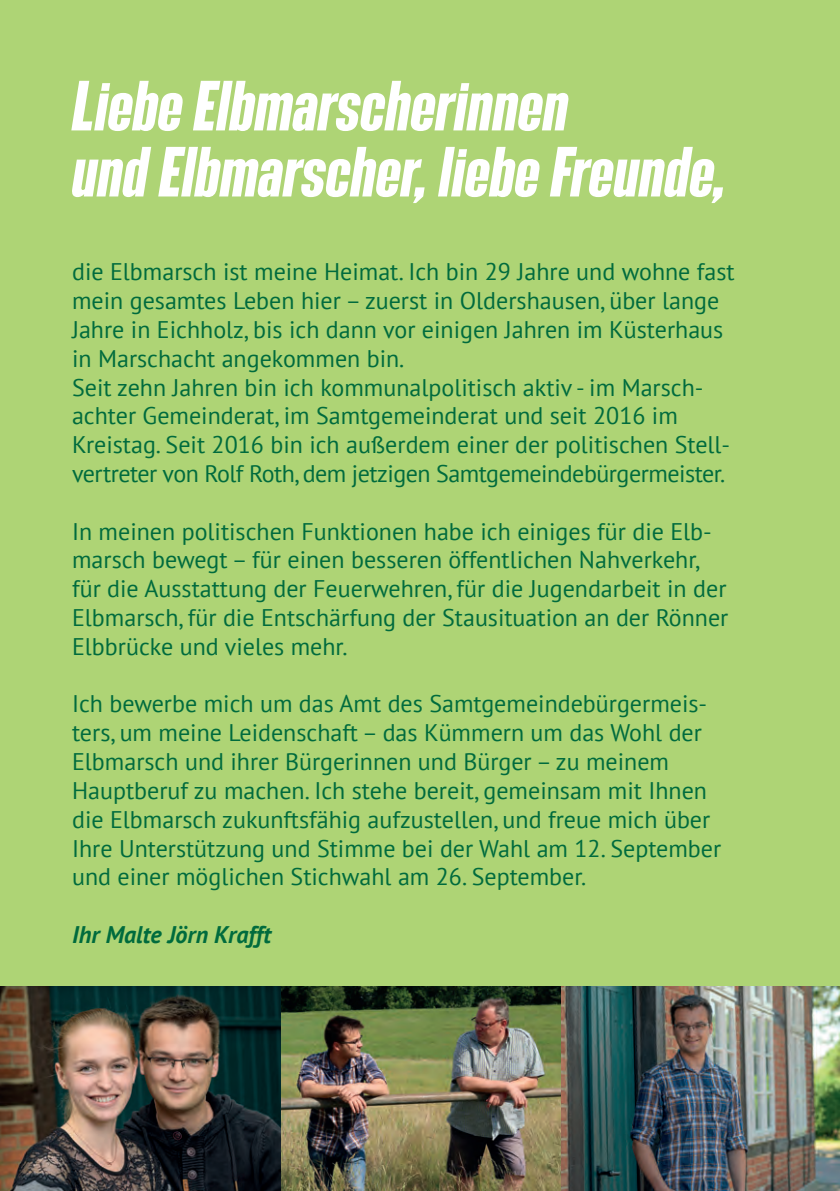
<style>
.page{position:relative;width:840px;height:1191px;background:#fff}
.page>*{position:absolute;margin:0;border:0;box-sizing:border-box;transform-origin:0 0}
.t1{font:italic 700 62px/66px "Bereit";color:#fff}
.t2{font:24px/28.8px "PT Sans";color:#006b3d}
.t3{font:italic 700 24px "PT Sans";color:#006b3d}
</style>
<div class="page">
<div style="left:0;top:0;width:839px;height:1191px;background:#aed475"></div>
<img style="left:1px;top:987px;width:838px;height:204px">
<h1 class="t1" style="left:72px;top:73px;width:655px">Liebe Elbmarscherinnen<br>und Elbmarscher, liebe Freunde,</h1>
<p class="t2" style="left:72px;top:257px;width:663px">die Elbmarsch ist meine Heimat. Ich bin 29 Jahre und wohne fast mein gesamtes Leben hier – zuerst in Oldershausen, über lange Jahre in Eichholz, bis ich dann vor einigen Jahren im Küsterhaus in Marschacht angekommen bin.<br>Seit zehn Jahren bin ich kommunalpolitisch aktiv - im Marsch&shy;achter Gemeinderat, im Samtgemeinderat und seit 2016 im Kreistag. Seit 2016 bin ich außerdem einer der politischen Stell&shy;vertreter von Rolf Roth, dem jetzigen Samtgemeindebürgermeister.</p>
<p class="t2" style="left:72px;top:516px;width:657px">In meinen politischen Funktionen habe ich einiges für die Elb&shy;marsch bewegt – für einen besseren öffentlichen Nahverkehr, für die Ausstattung der Feuerwehren, für die Jugendarbeit in der Elbmarsch, für die Entschärfung der Stausituation an der Rönner Elbbrücke und vieles mehr.</p>
<p class="t2" style="left:72px;top:689px;width:650px">Ich bewerbe mich um das Amt des Samtgemeindebürgermeis&shy;ters, um meine Leidenschaft – das Kümmern um das Wohl der Elbmarsch und ihrer Bürgerinnen und Bürger – zu meinem Hauptberuf zu machen. Ich stehe bereit, gemeinsam mit Ihnen die Elbmarsch zukunftsfähig aufzustellen, und freue mich über Ihre Unterstützung und Stimme bei der Wahl am 12. September und einer möglichen Stichwahl am 26. September.</p>
<p class="t3" style="left:72px;top:918px;width:200px">Ihr Malte Jörn Krafft</p>
</div>
